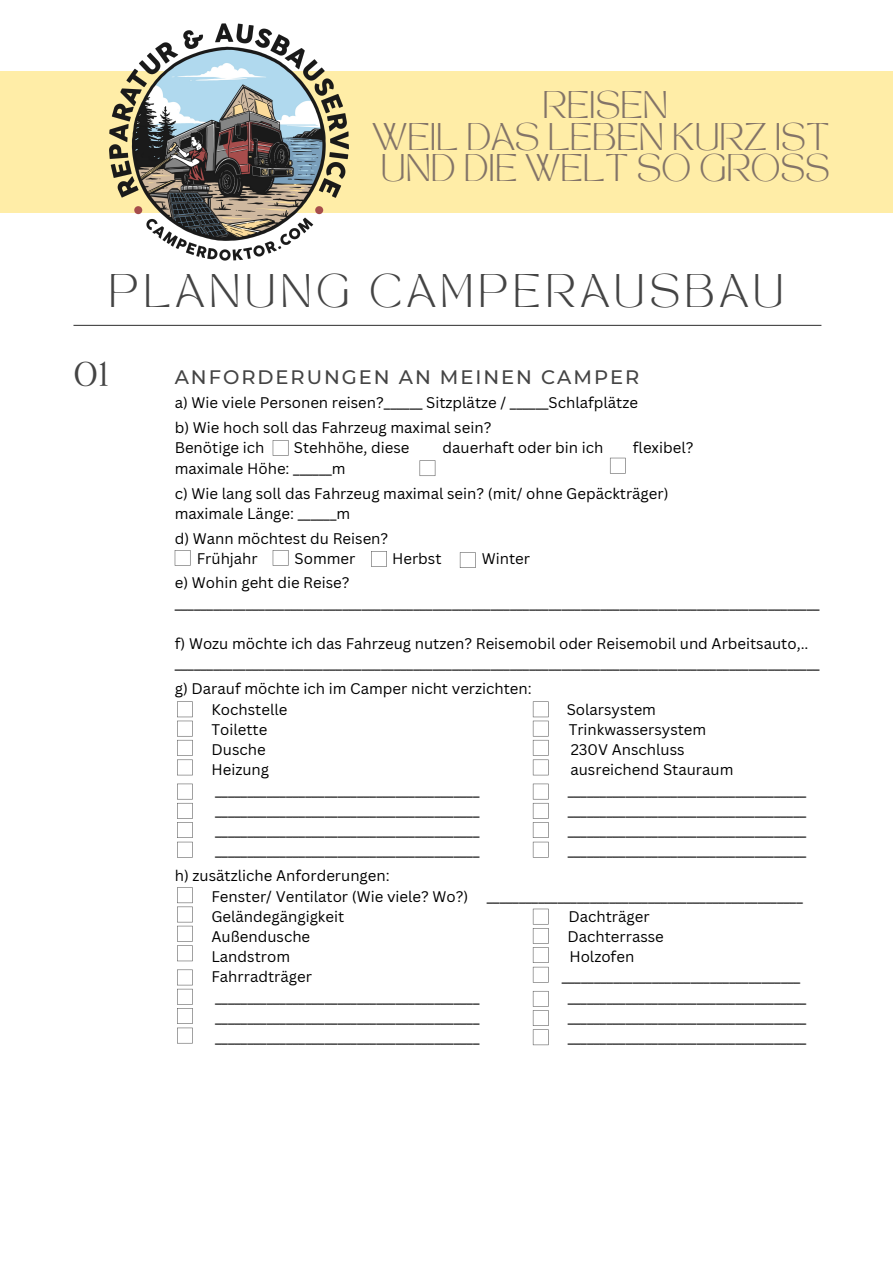
<style>
.page{position:relative;width:893px;height:1264px;background:#fff}
.page>*{position:absolute;margin:0;border:0;box-sizing:border-box;transform-origin:0 0}
.t1{font:37.65px "Catchy Mager";color:#444}
.t2{font:33px "TAN MON CHERI Regular";letter-spacing:.15em;color:#444}
.t3{font:27px/31.5px "TAN MON CHERI Regular";color:#837468;text-align:center}
.t4{font:500 19.5px "Montserrat";letter-spacing:.1em;color:#444}
.t5{font:15px/20.2px "Canva Sans";color:#000}
</style>
<div class="page">
<div style="left:0;top:71px;width:892px;height:142px;background:#ffeda7"></div>
<img style="left:89px;top:3px;width:279px;height:278px;border-radius:50%">
<hr style="left:73px;top:325px;width:748px;height:1px;background:#444">
<svg style="left:273px;top:550px;width:15px;height:15px"></svg>
<svg style="left:371px;top:551px;width:16px;height:15px"></svg>
<svg style="left:610px;top:458px;width:15px;height:15px"></svg>
<svg style="left:175px;top:550px;width:15px;height:15px"></svg>
<svg style="left:273px;top:440px;width:15px;height:16px"></svg>
<svg style="left:419px;top:460px;width:16px;height:16px"></svg>
<svg style="left:460px;top:552px;width:15px;height:16px"></svg>
<svg style="left:177px;top:701px;width:16px;height:74px"></svg>
<svg style="left:533px;top:701px;width:15px;height:74px"></svg>
<svg style="left:533px;top:783px;width:15px;height:74px"></svg>
<svg style="left:177px;top:783px;width:16px;height:74px"></svg>
<svg style="left:533px;top:991px;width:15px;height:54px"></svg>
<svg style="left:177px;top:969px;width:16px;height:74px"></svg>
<svg style="left:533px;top:908px;width:15px;height:74px"></svg>
<svg style="left:177px;top:887px;width:16px;height:74px"></svg>
<h3 class="t3" style="left:372px;top:94px;width:458px">REISEN<br>WEIL DAS LEBEN KURZ IST<br>UND DIE WELT SO GROSS</h3>
<h2 class="t2" style="left:109px;top:274px;width:676px">PLANUNG CAMPERAUSBAU</h2>
<h1 class="t1" style="left:73px;top:356px;width:37px">01</h1>
<h3 class="t4" style="left:175px;top:365px;width:466px">ANFORDERUNGEN AN MEINEN CAMPER</h3>
<p class="t5" style="left:175px;top:389px;width:465px;line-height:25px">a) Wie viele Personen reisen?______ Sitzplätze / ______Schlafplätze b) Wie hoch soll das Fahrzeug maximal sein?</p>
<p class="t5" style="left:175px;top:437px;width:91px">Benötige ich</p>
<p class="t5" style="left:294px;top:437px;width:117px">Stehhöhe, diese</p>
<p class="t5" style="left:442px;top:437px;width:162px">dauerhaft oder bin ich</p>
<p class="t5" style="left:632px;top:437px;width:62px">flexibel?</p>
<p class="t5" style="left:175px;top:455px;width:495px;line-height:25px">maximale Höhe: ______m<br>c) Wie lang soll das Fahrzeug maximal sein? (mit/ ohne Gepäckträger)</p>
<p class="t5" style="left:175px;top:500px;width:215px;line-height:25px">maximale Länge: ______m<br>d) Wann möchtest du Reisen?</p>
<p class="t5" style="left:197px;top:548px;width:63px">Frühjahr</p>
<p class="t5" style="left:294px;top:548px;width:62px">Sommer</p>
<p class="t5" style="left:392px;top:548px;width:51px">Herbst</p>
<p class="t5" style="left:482px;top:548px;width:50px">Winter</p>
<p class="t5" style="left:175px;top:572px;width:646px">e) Wohin geht die Reise? ____________________________________________________________________________________________________</p>
<p class="t5" style="left:175px;top:633px;width:646px">f) Wozu möchte ich das Fahrzeug nutzen? Reisemobil oder Reisemobil und Arbeitsauto,.. ____________________________________________________________________________________________________</p>
<p class="t5" style="left:211px;top:678px;width:322px;text-indent:-37px">g) Darauf möchte ich im Camper nicht verzichten:<br>Kochstelle</p>
<p class="t5" style="left:566px;top:698px;width:91px">Solarsystem</p>
<p class="t5" style="left:211px;top:719px;width:57px">Toilette</p>
<p class="t5" style="left:568px;top:719px;width:139px">Trinkwassersystem</p>
<p class="t5" style="left:211px;top:739px;width:56px">Dusche</p>
<p class="t5" style="left:570px;top:739px;width:115px">230V Anschluss</p>
<p class="t5" style="left:211px;top:759px;width:59px">Heizung</p>
<p class="t5" style="left:570px;top:759px;width:164px">ausreichend Stauraum</p>
<p class="t5" style="left:215px;top:779px;width:266px">_________________________________________</p>
<p class="t5" style="left:567px;top:779px;width:240px">_____________________________________</p>
<p class="t5" style="left:215px;top:800px;width:266px">_________________________________________</p>
<p class="t5" style="left:567px;top:800px;width:240px">_____________________________________</p>
<p class="t5" style="left:215px;top:820px;width:266px">_________________________________________</p>
<p class="t5" style="left:567px;top:820px;width:240px">_____________________________________</p>
<p class="t5" style="left:215px;top:840px;width:266px">_________________________________________</p>
<p class="t5" style="left:567px;top:840px;width:240px">_____________________________________</p>
<p class="t5" style="left:211px;top:865px;width:592px;text-indent:-37px">h) zusätzliche Anforderungen:<br>Fenster/ Ventilator (Wie viele? Wo?) _________________________________________________<br>Geländegängigkeit</p>
<p class="t5" style="left:568px;top:905px;width:83px">Dachträger</p>
<p class="t5" style="left:211px;top:926px;width:100px">Außendusche</p>
<p class="t5" style="left:567px;top:926px;width:98px">Dachterrasse</p>
<p class="t5" style="left:211px;top:946px;width:80px">Landstrom</p>
<p class="t5" style="left:569px;top:946px;width:66px">Holzofen</p>
<p class="t5" style="left:211px;top:966px;width:102px">Fahrradträger</p>
<p class="t5" style="left:561px;top:966px;width:240px">_____________________________________</p>
<p class="t5" style="left:215px;top:986px;width:266px">_________________________________________</p>
<p class="t5" style="left:567px;top:986px;width:240px">_____________________________________</p>
<p class="t5" style="left:215px;top:1007px;width:266px">_________________________________________</p>
<p class="t5" style="left:567px;top:1007px;width:240px">_____________________________________</p>
<p class="t5" style="left:215px;top:1027px;width:266px">_________________________________________</p>
<p class="t5" style="left:567px;top:1027px;width:240px">_____________________________________</p>
</div>
